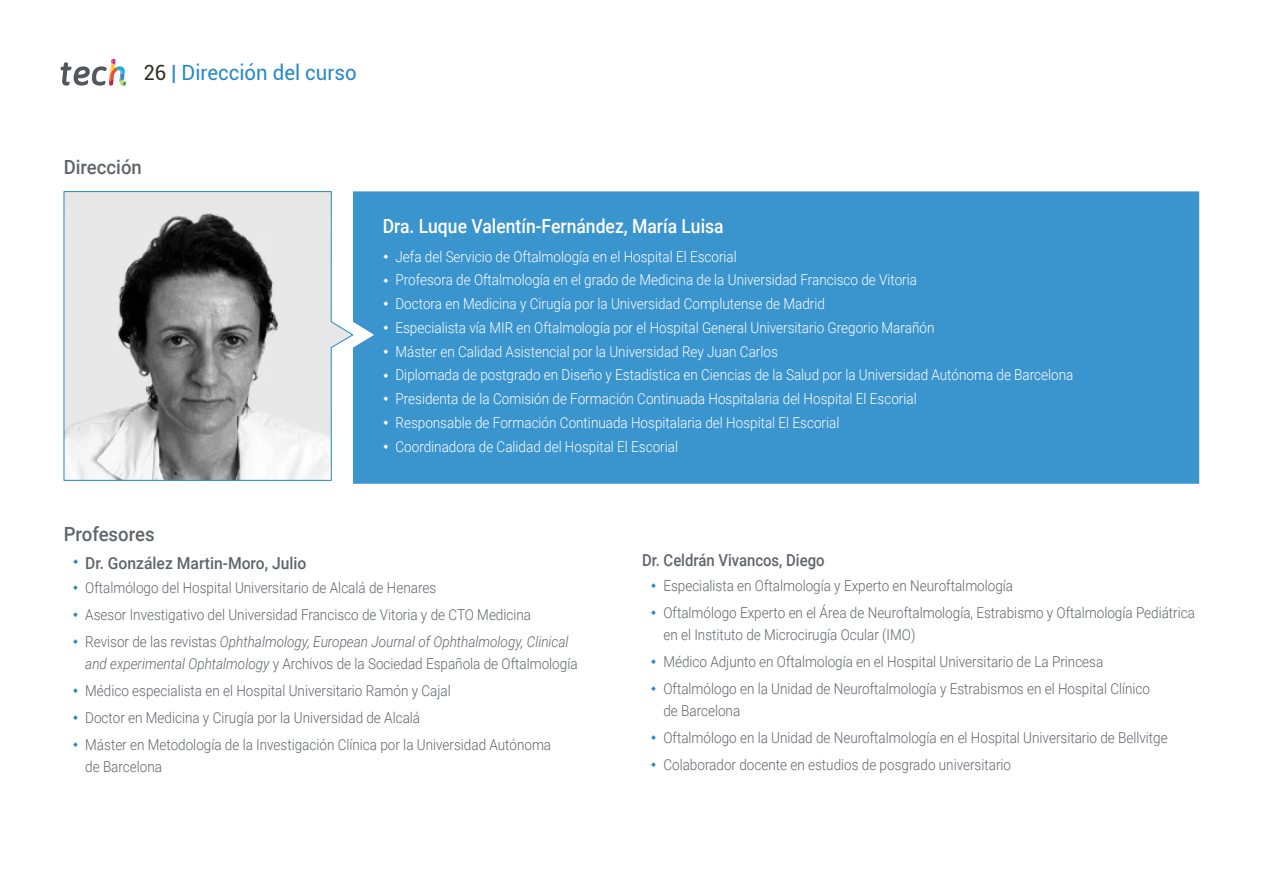
<style>
.page{position:relative;width:1263px;height:893px;background:#fff}
.page>*{position:absolute;margin:0;border:0;box-sizing:border-box;transform-origin:0 0}
.t1{font:21px "Roboto";color:#2488c9}
.t2{font:500 19.5px "Roboto";color:#fff;scale:.9 1}
.t3{font:500 19.5px "Roboto";color:#61646a;scale:.95 1}
.t4{font:500 16.5px "Roboto";color:#61646a;scale:.95 1}
.t5{font:500 16.5px "Roboto";color:#61646a;scale:.9 1}
.t6{font:300 15px/26.7px "Roboto";color:#61646a;scale:.9 1}
.t7{font:300 15px/23.7px "Roboto";color:#fff;scale:.9 1}
.s1{color:#312e20}
.s2{font-style:italic}
</style>
<div class="page">
<svg style="left:61px;top:59px;width:65px;height:27px"></svg>
<div style="left:353px;top:191px;width:846px;height:293px;background:#3a94ce"></div>
<svg style="left:64px;top:191px;width:289px;height:290px"></svg>
<svg style="left:384px;top:254px;width:4px;height:5px"></svg>
<svg style="left:384px;top:278px;width:4px;height:5px"></svg>
<svg style="left:384px;top:301px;width:4px;height:5px"></svg>
<svg style="left:384px;top:325px;width:4px;height:5px"></svg>
<svg style="left:384px;top:349px;width:4px;height:5px"></svg>
<svg style="left:384px;top:373px;width:4px;height:5px"></svg>
<svg style="left:384px;top:396px;width:4px;height:5px"></svg>
<svg style="left:384px;top:420px;width:4px;height:5px"></svg>
<svg style="left:384px;top:444px;width:4px;height:5px"></svg>
<h1 class="t1" style="left:144px;top:57px;width:215px"><span class="s1">26</span> | Dirección del curso</h1>
<h2 class="t3" style="left:64px;top:154px;width:84px">Dirección</h2>
<h2 class="t3" style="left:64px;top:520px;width:97px">Profesores</h2>
<h2 class="t2" style="left:383px;top:212px;width:380px">Dra. Luque Valentín-Fernández, María Luisa</h2>
<p class="t7" style="left:395px;top:244px;width:755px">Jefa del Servicio de Oftalmología en el Hospital El Escorial<br>Profesora de Oftalmología en el grado de Medicina de la Universidad Francisco de Vitoria<br>Doctora en Medicina y Cirugía por la Universidad Complutense de Madrid<br>Especialista vía MIR en Oftalmología por el Hospital General Universitario Gregorio Marañón<br>Máster en Calidad Asistencial por la Universidad Rey Juan Carlos<br>Diplomada de postgrado en Diseño y Estadística en Ciencias de la Salud por la Universidad Autónoma de Barcelona Presidenta de la Comisión de Formación Continuada Hospitalaria del Hospital El Escorial<br>Responsable de Formación Continuada Hospitalaria del Hospital El Escorial<br>Coordinadora de Calidad del Hospital El Escorial</p>
<p class="t4" style="left:85px;top:551px;width:234px">Dr. González Martin-Moro, Julio</p>
<p class="t6" style="left:85px;top:574px;width:538px">Oftalmólogo del Hospital Universitario de Alcalá de Henares<br>Asesor Investigativo del Universidad Francisco de Vitoria y de CTO Medicina<br>Revisor de las revistas <span class="s2">Ophthalmology, European Journal of Ophthalmology, Clinical</span></p>
<p class="t6" style="left:85px;top:650px;width:549px"><span class="s2">and experimental Ophtalmology</span> y Archivos de la Sociedad Española de Oftalmología Médico especialista en el Hospital Universitario Ramón y Cajal<br>Doctor en Medicina y Cirugía por la Universidad de Alcalá<br>Máster en Metodología de la Investigación Clínica por la Universidad Autónoma</p>
<p class="t6" style="left:85px;top:753px;width:87px">de Barcelona</p>
<p class="t5" style="left:642px;top:549px;width:204px">Dr. Celdrán Vivancos, Diego</p>
<p class="t6" style="left:663px;top:572px;width:592px">Especialista en Oftalmología y Experto en Neuroftalmología<br>Oftalmólogo Experto en el Área de Neuroftalmología, Estrabismo y Oftalmología Pediátrica</p>
<p class="t6" style="left:663px;top:621px;width:542px">en el Instituto de Microcirugía Ocular (IMO)<br>Médico Adjunto en Oftalmología en el Hospital Universitario de La Princesa<br>Oftalmólogo en la Unidad de Neuroftalmología y Estrabismos en el Hospital Clínico</p>
<p class="t6" style="left:663px;top:697px;width:562px">de Barcelona<br>Oftalmólogo en la Unidad de Neuroftalmología en el Hospital Universitario de Bellvitge<br>Colaborador docente en estudios de posgrado universitario</p>
</div>
